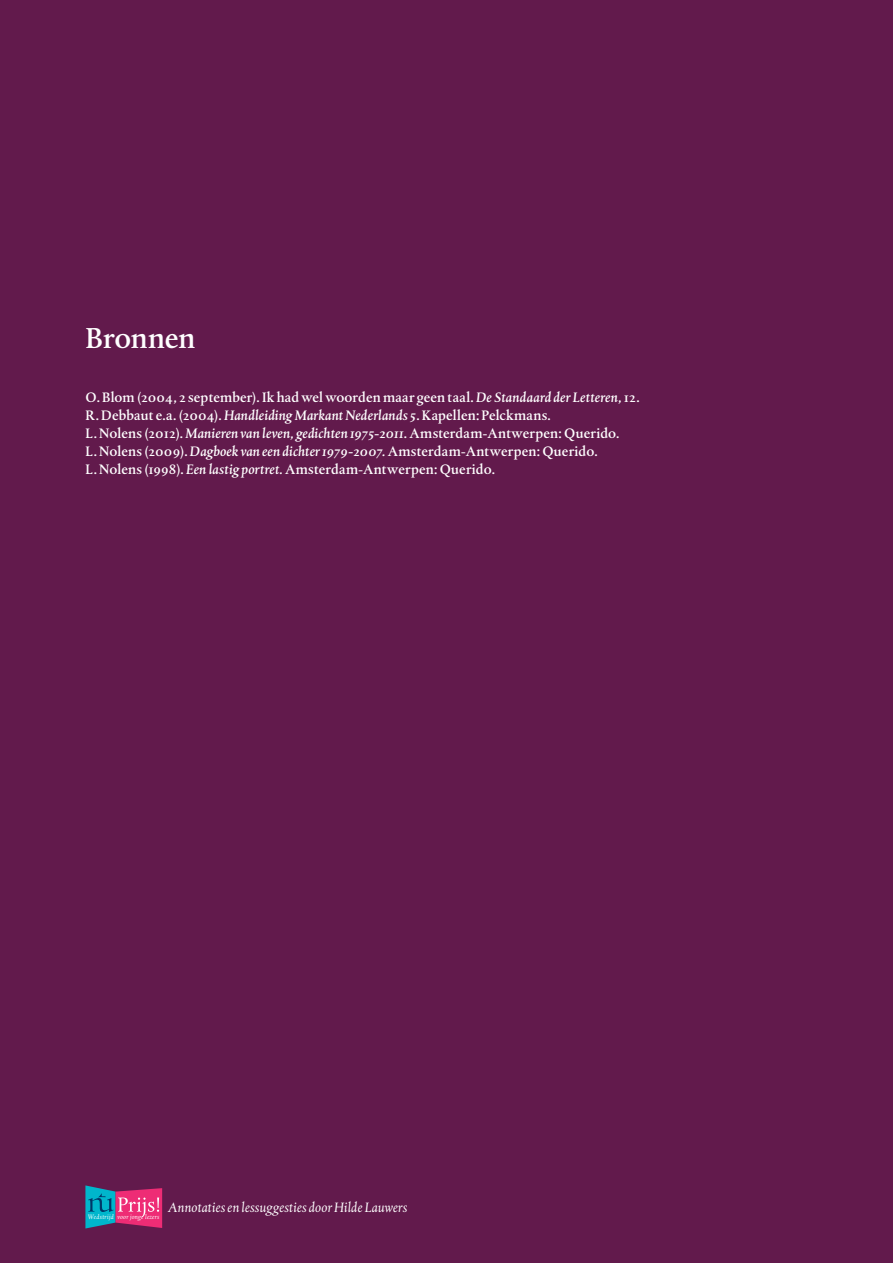
<style>
.page{position:relative;width:893px;height:1263px;background:#621a4c}
.page>*{position:absolute;margin:0;border:0;box-sizing:border-box;transform-origin:0 0}
.t1{font:30px "DTL Albertina ST Medium";letter-spacing:-.01em;color:#fff}
.t2{font:14.25px/18px "DTL Albertina ST Medium";letter-spacing:.01em;color:#fff}
.t3{font:italic 14.25px "DTL Albertina T";letter-spacing:.015em;color:#fff}
.t4{font:italic 6.75px "DTL Albertina T";letter-spacing:.03em;color:#fff}
.s1{font-style:italic}
</style>
<div class="page">
<svg style="left:85px;top:1185px;width:77px;height:43px;background:#875c8e"></svg>
<h1 class="t1" style="left:86px;top:320px;width:111px">Bronnen</h1>
<p class="t2" style="left:86px;top:388px;width:555px">O. Blom (2004, 2 september). Ik had wel woorden maar geen taal. <span class="s1">De Standaard der Letteren</span>, 12.<br>R. Debbaut e.a. (2004). <span class="s1">Handleiding Markant Nederlands 5</span>. Kapellen: Pelckmans.<br>L. Nolens (2012). <span class="s1">Manieren van leven, gedichten 1975-2011</span>. Amsterdam-Antwerpen: Querido.<br>L. Nolens (2009). <span class="s1">Dagboek van een dichter 1979-2007.</span> Amsterdam-Antwerpen: Querido.<br>L. Nolens (1998). <span class="s1">Een lastig portret.</span> Amsterdam-Antwerpen: Querido.</p>
<p class="t4" style="left:88px;top:1212px;width:73px">Wedstrijd voor jonge lezers</p>
<p class="t3" style="left:168px;top:1199px;width:241px">Annotaties en lessuggesties door Hilde Lauwers</p>
</div>
